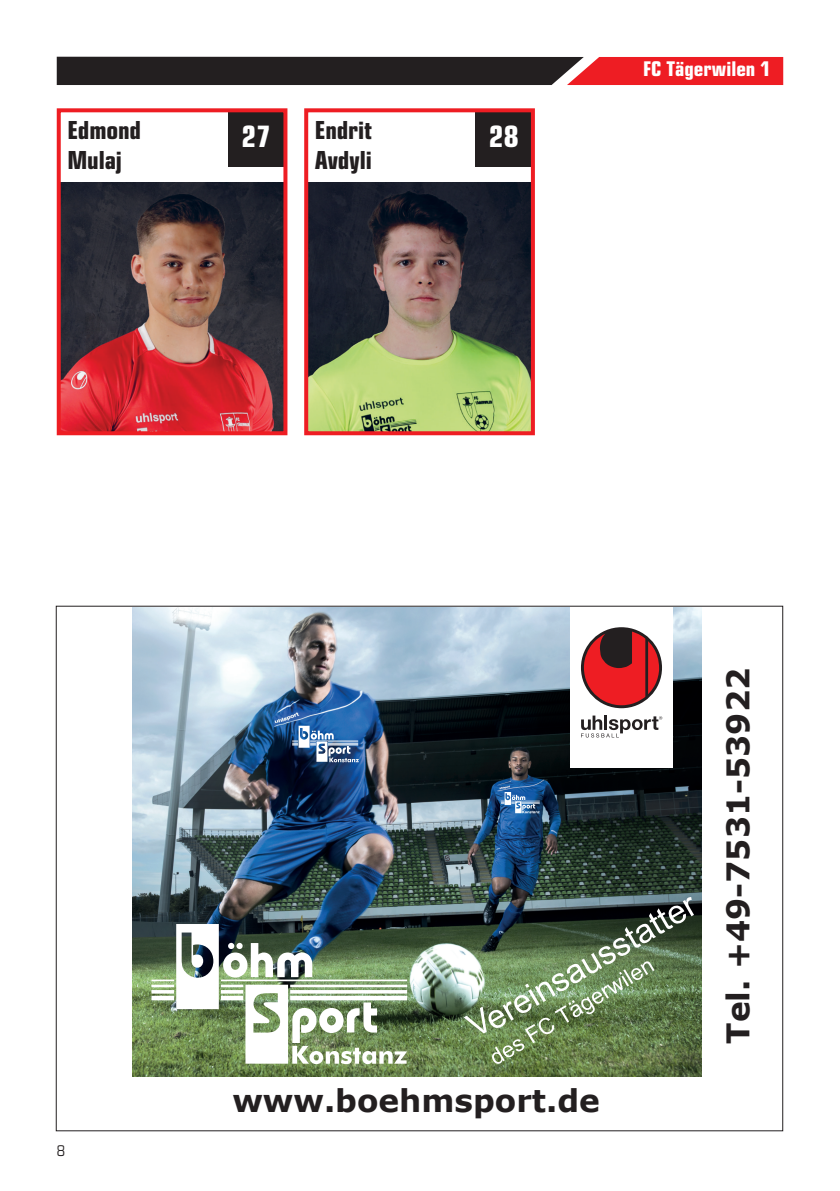
<style>
.page{position:relative;width:840px;height:1191px;background:#fff}
.page>*{position:absolute;margin:0;border:0;box-sizing:border-box;transform-origin:0 0}
.t1{font:32px "Eurostile Con Hea";color:#fff}
.t2{font:700 31.2px "Verdana";color:#231f20}
.t3{font:27px/30px "Eurostile Con Hea";letter-spacing:-.005em;color:#231f20}
.t4{font:22px "Eurostile Con Hea";color:#fff}
.t5{font:16px "Eurostile Con";color:#231f20}
</style>
<div class="page">
<svg style="left:57px;top:57px;width:725px;height:28px;background:#5e2325"></svg>
<div style="left:228px;top:110px;width:56px;height:57px;background:#231f20"></div>
<img style="left:62px;top:182px;width:220px;height:248px">
<div style="left:475px;top:110px;width:57px;height:57px;background:#231f20"></div>
<img style="left:309px;top:182px;width:220px;height:248px">
<div style="left:304px;top:108px;width:230px;height:327px;border:4px solid #ee1d23"></div>
<img style="left:133px;top:607px;width:568px;height:469px">
<div style="left:570px;top:608px;width:102px;height:159px;background:#fff"></div>
<svg style="left:581px;top:715px;width:81px;height:22px"></svg>
<svg style="left:580px;top:627px;width:81px;height:81px"></svg>
<svg style="left:582px;top:631px;width:76px;height:74px;background:#b33a3e"></svg>
<svg style="left:292px;top:725px;width:67px;height:37px"></svg>
<svg style="left:500px;top:792px;width:39px;height:21px"></svg>
<img style="left:151px;top:924px;width:256px;height:140px">
<img style="left:463px;top:897px;width:230px;height:166px">
<div style="left:57px;top:108px;width:230px;height:327px;border:4px solid #ee1d23"></div>
<p class="t3" style="left:67px;top:113px;width:75px">Edmond<br>Mulaj</p>
<p class="t1" style="left:241px;top:113px;width:31px">27</p>
<p class="t3" style="left:314px;top:113px;width:59px">Endrit<br>Avdyli</p>
<p class="t1" style="left:488px;top:113px;width:31px">28</p>
<p class="t4" style="left:642px;top:53px;width:129px">FC Tägerwilen 1</p>
<p class="t5" style="left:57px;top:1140px;width:10px">8</p>
<p class="t2" style="left:232px;top:1080px;width:369px">www.boehmsport.de</p>
<p class="t2" style="left:717px;top:1043px;width:377px;rotate:-90deg">Tel. +49-7531-53922</p>
</div>
